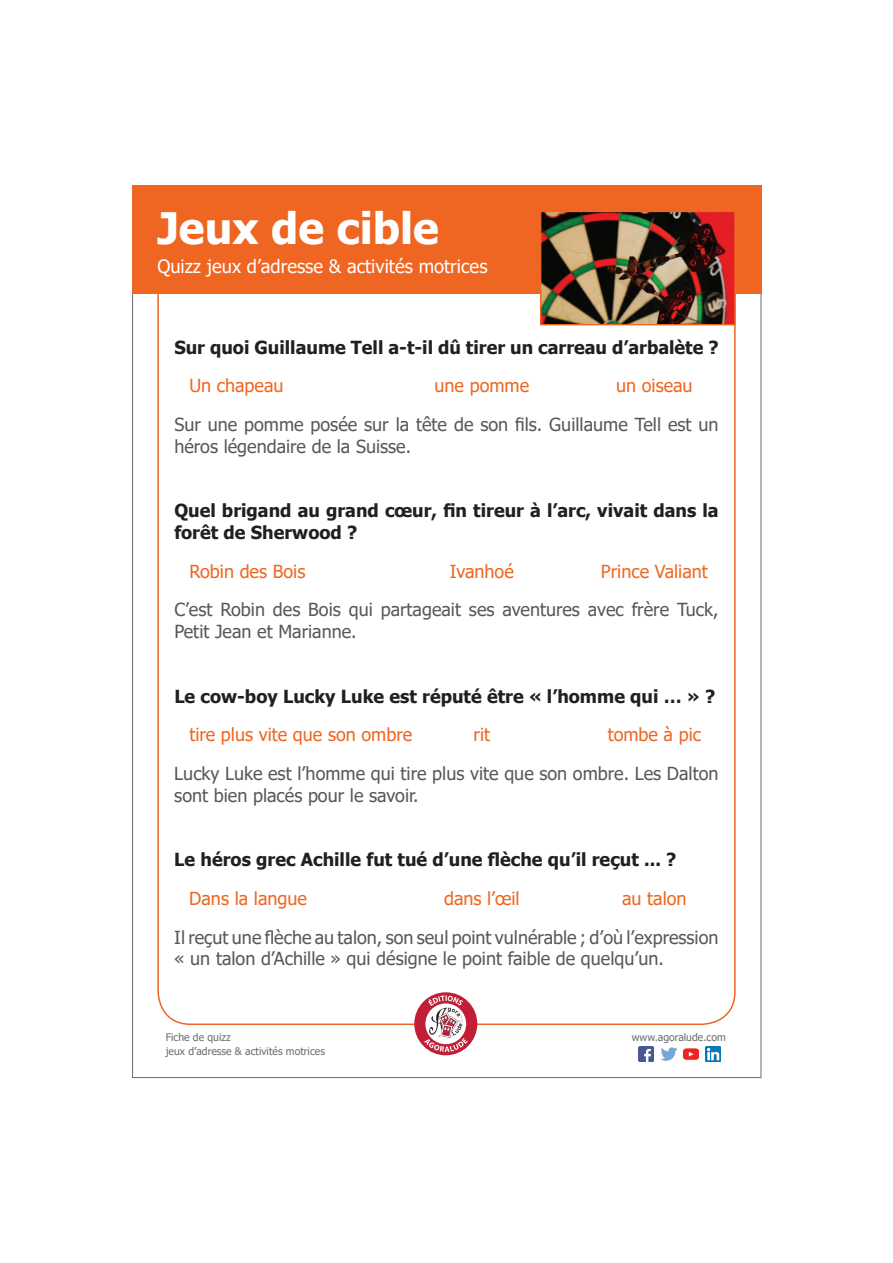
<style>
.page{position:relative;width:893px;height:1263px;background:#fff}
.page>*{position:absolute;margin:0;border:0;box-sizing:border-box;transform-origin:0 0}
.t1{font:700 43.35px "Tahoma";color:#fff}
.t2{font:18.45px "Tahoma";color:#fff}
.t3{font:18px/21.6px "Tahoma";color:#57585a}
.t4{font:700 18px/21.6px "Tahoma";color:#231f20}
.t5{font:18px "Tahoma";color:#ef6622}
.t6{font:10.5px/14.7px "Tahoma";color:#6c6d70}
</style>
<div class="page">
<svg style="left:132px;top:294px;width:629px;height:784px"></svg>
<div style="left:414px;top:992px;width:63px;height:63px;background:#c21f36;border-radius:50%"></div>
<svg style="left:424px;top:995px;width:44px;height:57px"></svg>
<img style="left:639px;top:1046px;width:15px;height:15px">
<img style="left:661px;top:1046px;width:15px;height:15px">
<img style="left:683px;top:1046px;width:15px;height:15px">
<img style="left:705px;top:1046px;width:15px;height:15px">
<div style="left:132px;top:185px;width:629px;height:109px;background:#ef6622"></div>
<img style="left:539px;top:212px;width:197px;height:114px">
<h1 class="t1" style="left:157px;top:198px;width:283px">Jeux de cible</h1>
<p class="t2" style="left:157px;top:254px;width:332px">Quizz jeux d’adresse &amp; activités motrices</p>
<p class="t4" style="left:174px;top:337px;width:546px">Sur quoi Guillaume Tell a-t-il dû tirer un carreau d’arbalète ?</p>
<p class="t5" style="left:189px;top:374px;width:96px">Un chapeau</p>
<p class="t5" style="left:435px;top:374px;width:96px">une pomme</p>
<p class="t5" style="left:616px;top:374px;width:78px">un oiseau</p>
<p class="t3" style="left:174px;top:415px;width:546px">Sur une pomme posée sur la tête de son fils. Guillaume Tell est un héros légendaire de la Suisse.</p>
<p class="t4" style="left:174px;top:501px;width:546px">Quel brigand au grand cœur, fin tireur à l’arc, vivait dans la forêt de Sherwood ?</p>
<p class="t5" style="left:189px;top:559px;width:118px">Robin des Bois</p>
<p class="t5" style="left:450px;top:559px;width:65px">Ivanhoé</p>
<p class="t5" style="left:601px;top:559px;width:109px">Prince Valiant</p>
<p class="t3" style="left:174px;top:600px;width:546px">C’est Robin des Bois qui partageait ses aventures avec frère Tuck,<br>Petit Jean et Marianne.</p>
<p class="t4" style="left:174px;top:686px;width:542px">Le cow-boy Lucky Luke est réputé être « l’homme qui … » ?</p>
<p class="t5" style="left:189px;top:723px;width:224px">tire plus vite que son ombre</p>
<p class="t5" style="left:473px;top:723px;width:18px">rit</p>
<p class="t5" style="left:608px;top:723px;width:95px">tombe à pic</p>
<p class="t3" style="left:174px;top:764px;width:546px">Lucky Luke est l’homme qui tire plus vite que son ombre. Les Dalton sont bien placés pour le savoir.</p>
<p class="t4" style="left:174px;top:850px;width:504px">Le héros grec Achille fut tué d’une flèche qu’il reçut ... ?</p>
<p class="t5" style="left:189px;top:886px;width:119px">Dans la langue</p>
<p class="t5" style="left:444px;top:886px;width:77px">dans l’œil</p>
<p class="t5" style="left:622px;top:886px;width:66px">au talon</p>
<p class="t3" style="left:174px;top:927px;width:546px">Il reçut une flèche au talon, son seul point vulnérable ; d’où l’expression « un talon d’Achille » qui désigne le point faible de quelqu’un.</p>
<p class="t6" style="left:166px;top:1030px;width:161px">Fiche de quizz<br>jeux d’adresse &amp; activités motrices</p>
<p class="t6" style="left:632px;top:1030px;width:95px">www.agoralude.com</p>
</div>
